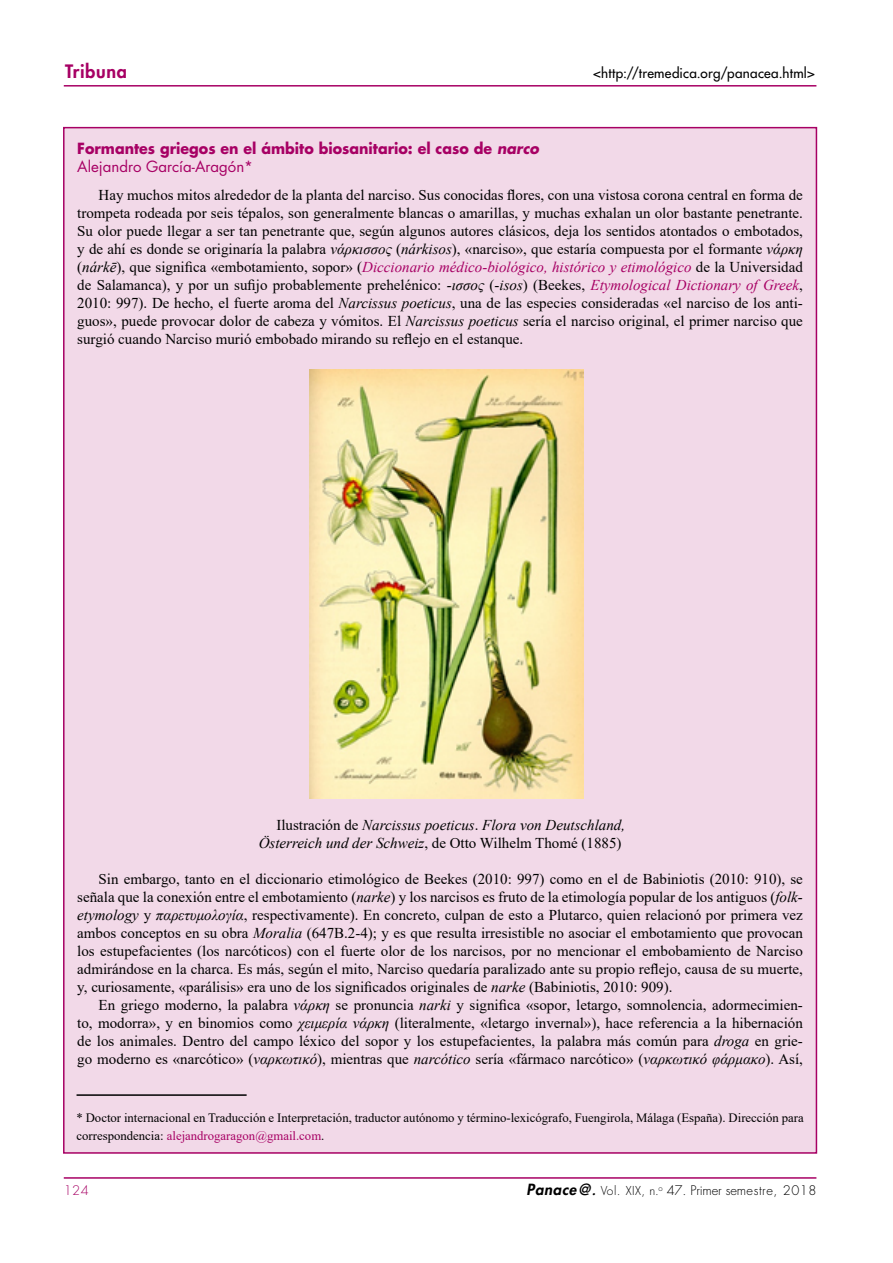
<style>
.page{position:relative;width:893px;height:1263px;background:#fff}
.page>*{position:absolute;margin:0;border:0;box-sizing:border-box;transform-origin:0 0}
.t1{font:800 18px "Futura Std";letter-spacing:.04em;color:#a70064}
.t2{font:15px/18px "Times New Roman";color:#000;text-align:justify}
.t3{font:italic 15px/18px "Times New Roman";color:#000;text-align:right}
.t4{font:700 15px/18px "Futura Std";color:#a70064;scale:.95 1}
.t5{font:500 13.5px "Futura Std";letter-spacing:.02em;color:#000}
.t6{font:300 12.9px "Futura Std";letter-spacing:.01em;color:#000}
.t7{font:300 12.9px "Futura Std";color:#a70064}
.t8{font:12.75px/18px "Times New Roman";color:#000}
.s1{font-style:italic}
.s2{font-weight:400}
.s3{font-style:italic;color:#a70064}
.s4{font-style:normal}
.s5{color:#a70064}
.s6{font-weight:800;font-style:italic;font-size:15px}
.s7{font-weight:800;font-style:italic;font-size:12px}
.s8{font-size:12px}
</style>
<div class="page">
<hr style="left:64px;top:1177px;width:752px;height:2px;background:#a70064">
<hr style="left:64px;top:85px;width:752px;height:2px;background:#a70064">
<div style="left:64px;top:128px;width:752px;height:1025px;background:#f2d9e8"></div>
<img style="left:309px;top:369px;width:275px;height:429px">
<hr style="left:77px;top:1094px;width:170px;height:2px;background:#000">
<p class="t1" style="left:65px;top:60px;width:63px">Tribuna</p>
<p class="t5" style="left:593px;top:65px;width:223px">&lt;http://tremedica.org/panacea.html&gt;</p>
<p class="t4" style="left:77px;top:139px;width:488px">Formantes griegos en el ámbito biosanitario: el caso de <span class="s1">narco<br></span><span class="s2">Alejandro García-Aragón*</span></p>
<p class="t2" style="left:77px;top:185px;width:727px;text-indent:21px">Hay muchos mitos alrededor de la planta del narciso. Sus conocidas flores, con una vistosa corona central en forma de trompeta rodeada por seis tépalos, son generalmente blancas o amarillas, y muchas exhalan un olor bastante penetrante.<br>Su olor puede llegar a ser tan penetrante que, según algunos autores clásicos, deja los sentidos atontados o embotados, y de ahí es donde se originaría la palabra <span class="s1">νάρκισσος</span> (<span class="s1">nárkisos</span>), «narciso», que estaría compuesta por el formante <span class="s1">νάρκη </span>(<span class="s1">nárkē</span>), que significa «embotamiento, sopor» (<span class="s3">Diccionario médico-biológico, histórico y etimológico</span> de la Universidad de Salamanca), y por un sufijo probablemente prehelénico: <span class="s1">-ισσος</span> (-<span class="s1">isos</span>) (Beekes, <span class="s3">Etymological Dictionary of Greek</span>, 2010: 997). De hecho, el fuerte aroma del <span class="s1">Narcissus poeticus</span>, una de las especies consideradas «el narciso de los anti&shy;guos», puede provocar dolor de cabeza y vómitos. El <span class="s1">Narcissus poeticus</span> sería el narciso original, el primer narciso que surgió cuando Narciso murió embobado mirando su reflejo en el estanque.</p>
<p class="t3" style="left:259px;top:815px;width:368px"><span class="s4">Ilustración de</span> Narcissus poeticus<span class="s4">.</span> Flora von Deutschland,<br>Österreich und der Schweiz<span class="s4">, de Otto Wilhelm Thomé (1885)</span></p>
<p class="t2" style="left:77px;top:869px;width:727px;text-indent:21px">Sin embargo, tanto en el diccionario etimológico de Beekes (2010: 997) como en el de Babiniotis (2010: 910), se señala que la conexión entre el embotamiento (<span class="s1">narke</span>) y los narcisos es fruto de la etimología popular de los antiguos (<span class="s1">folk&shy;etymology</span> y <span class="s1">παρετυμολογία</span>, respectivamente). En concreto, culpan de esto a Plutarco, quien relacionó por primera vez ambos conceptos en su obra <span class="s1">Moralia</span> (647B.2-4); y es que resulta irresistible no asociar el embotamiento que provocan los estupefacientes (los narcóticos) con el fuerte olor de los narcisos, por no mencionar el embobamiento de Narciso admirándose en la charca. Es más, según el mito, Narciso quedaría paralizado ante su propio reflejo, causa de su muerte, y, curiosamente, «parálisis» era uno de los significados originales de <span class="s1">narke</span> (Babiniotis, 2010: 909).</p>
<p class="t2" style="left:77px;top:995px;width:727px;text-indent:21px">En griego moderno, la palabra <span class="s1">νάρκη</span> se pronuncia <span class="s1">narki</span> y significa «sopor, letargo, somnolencia, adormecimien&shy;to, modorra», y en binomios como <span class="s1">χειμερία νάρκη</span> (literalmente, «letargo invernal»), hace referencia a la hibernación de los animales. Dentro del campo léxico del sopor y los estupefacientes, la palabra más común para <span class="s1">droga</span> en grie&shy;go moderno es «narcótico» (<span class="s1">ναρκωτικό</span>), mientras que <span class="s1">narcótico</span> sería «fármaco narcótico» (<span class="s1">ναρκωτικό φάρμακο</span>). Así,</p>
<p class="t8" style="left:77px;top:1108px;width:729px">* Doctor internacional en Traducción e Interpretación, traductor autónomo y término-lexicógrafo, Fuengirola, Málaga (España). Dirección para correspondencia: <span class="s5">alejandrogaragon@gmail.com</span>.</p>
<p class="t7" style="left:64px;top:1182px;width:27px">124</p>
<p class="t6" style="left:527px;top:1182px;width:291px"><span class="s6">Panace@</span><span class="s7">.</span> <span class="s8">Vol. XIX, n.</span><sup>o</sup> 47. Primer semestre, 2018</p>
</div>
